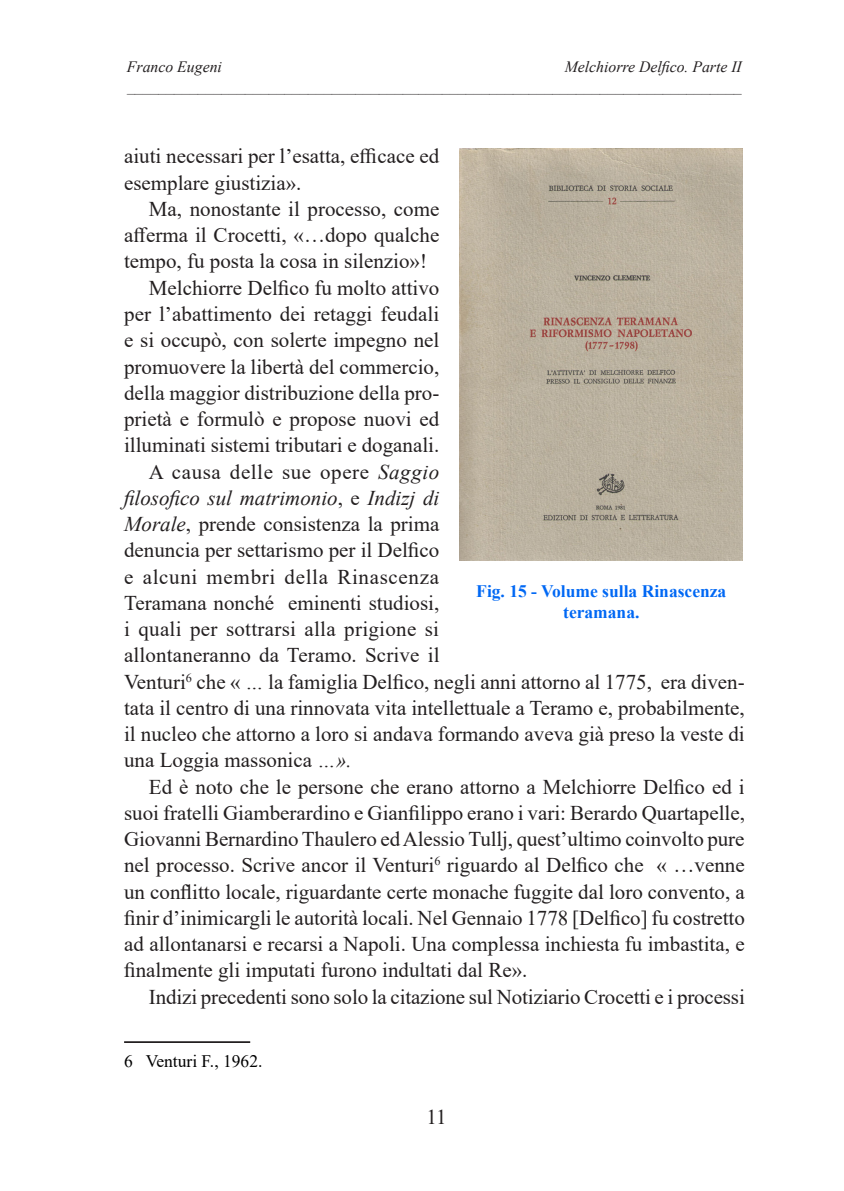
<style>
.page{position:relative;width:844px;height:1191px;background:#fff}
.page>*{position:absolute;margin:0;border:0;box-sizing:border-box;transform-origin:0 0}
.Corpo_testo{font:21px/26.2px "Times New Roman";color:#231f20;text-align:justify}
.Didascalia{font:700 17.5px/21px "Times New Roman";color:#0068f4;text-align:center}
.Note_piè_di_pagina{font:17.5px "Times New Roman";color:#000}
.t1{font:italic 15.75px/18.9px "Times New Roman";color:#231f20;text-align:right}
.s1{font-style:italic}
</style>
<div class="page">
<hr style="left:124px;top:1041px;width:126px;height:2px;background:#231f20">
<img style="left:459px;top:149px;width:283px;height:412px">
<p class="t1" style="left:127px;top:57px;width:616px">Melchiorre Delfico. Parte II ______________________________________________________________________________</p>
<p class="t1" style="left:127px;top:57px;width:96px">Franco Eugeni</p>
<p class="Corpo_testo" style="left:124px;top:143px;width:317px">aiuti necessari per l’esatta, efficace ed esemplare giustizia».</p>
<p class="Corpo_testo" style="left:124px;top:195px;width:317px;text-indent:25px">Ma, nonostante il processo, come afferma il Crocetti, «…dopo qualche tempo, fu posta la cosa in silenzio»!</p>
<p class="Corpo_testo" style="left:124px;top:274px;width:317px;text-indent:25px">Melchiorre Delfico fu molto attivo per l’abattimento dei retaggi feudali e si occupò, con solerte impegno nel promuovere la libertà del commercio, della maggior distribuzione della pro&shy;prietà e formulò e propose nuovi ed illuminati sistemi tributari e doganali.</p>
<p class="Corpo_testo" style="left:124px;top:458px;width:622px;text-align:left;text-indent:25px">A causa delle sue opere <span class="s1">Saggio<br>filosofico sul matrimonio</span>, e <span class="s1">Indizj di<br>Morale</span>, prende consistenza la prima<br>denuncia per settarismo per il Delfico<br>e alcuni membri della Rinascenza<br>Teramana nonché eminenti studiosi,<br>i quali per sottrarsi alla prigione si<br>allontaneranno da Teramo. Scrive il<br>Venturi<sup>6</sup> che « <span class="s1">…</span> la famiglia Delfico, negli anni attorno al 1775, era diven&shy;tata il centro di una rinnovata vita intellettuale a Teramo e, probabilmente, il nucleo che attorno a loro si andava formando aveva già preso la veste di una Loggia massonica <span class="s1">…».</span></p>
<p class="Corpo_testo" style="left:124px;top:773px;width:622px;text-indent:25px">Ed è noto che le persone che erano attorno a Melchiorre Delfico ed i suoi fratelli Giamberardino e Gianfilippo erano i vari: Berardo Quartapelle, Giovanni Bernardino Thaulero ed Alessio Tullj, quest’ultimo coinvolto pure nel processo. Scrive ancor il Venturi<sup>6</sup> riguardo al Delfico che « …venne un conflitto locale, riguardante certe monache fuggite dal loro convento, a finir d’inimicargli le autorità locali. Nel Gennaio 1778 [Delfico] fu costretto ad allontanarsi e recarsi a Napoli. Una complessa inchiesta fu imbastita, e finalmente gli imputati furono indultati dal Re».</p>
<p class="Corpo_testo" style="left:149px;top:983px;width:597px">Indizi precedenti sono solo la citazione sul Notiziario Crocetti e i processi</p>
<p class="Didascalia" style="left:476px;top:580px;width:251px">Fig. 15 - Volume sulla Rinascenza teramana.</p>
<p class="Note_piè_di_pagina" style="left:124px;top:1048px;width:140px">6 Venturi F., 1962.</p>
<p class="Corpo_testo" style="left:426px;top:1102px;width:22px">11</p>
</div>
